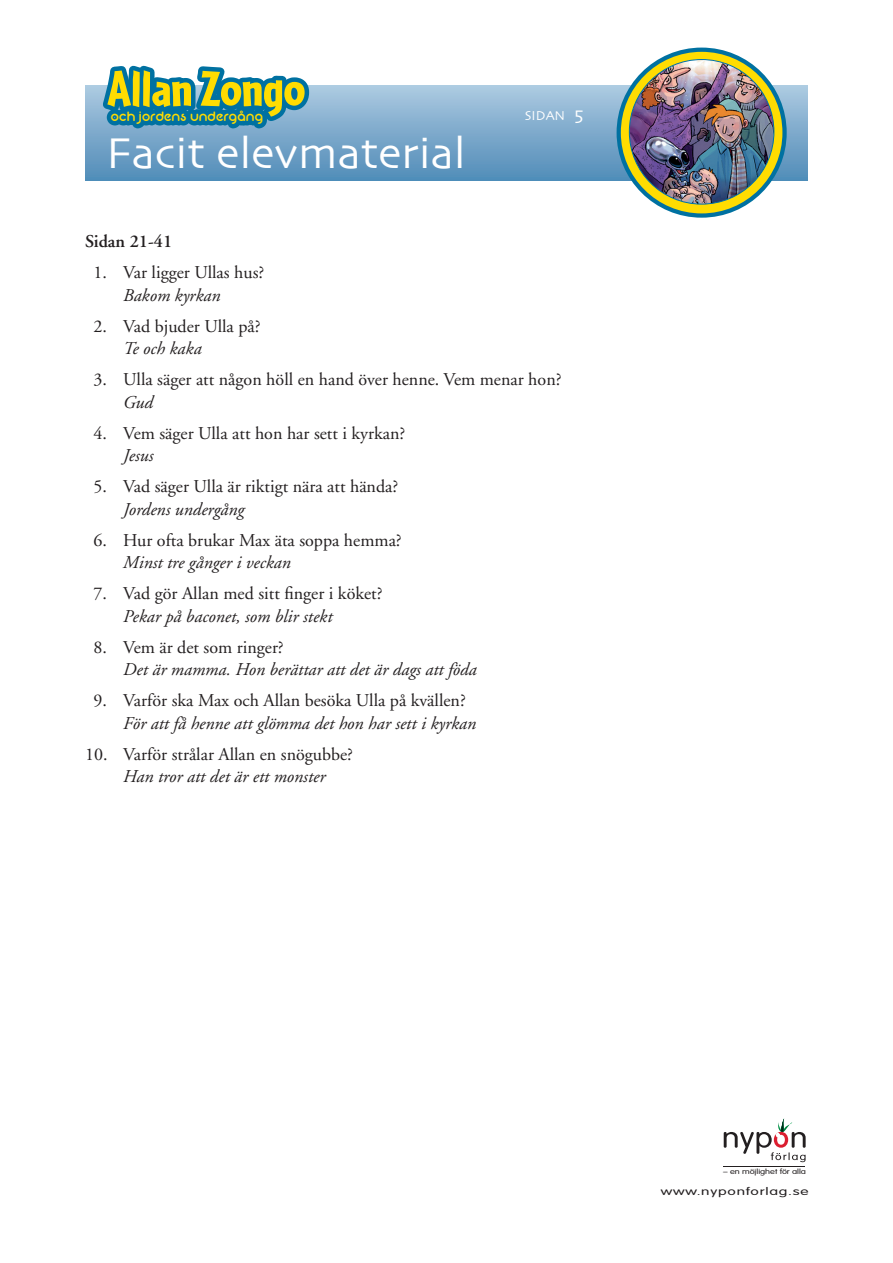
<style>
.page{position:relative;width:893px;height:1263px;background:#fff}
.page>*{position:absolute;margin:0;border:0;box-sizing:border-box;transform-origin:0 0}
.t1{font:900 52.5px "Cafeteria";color:#ffdc01}
.t2{font:45px "Skia";color:#fff}
.brødtekst_-_2mm_indr{font:18px/22.5px "Adobe Garamond";color:#231f20}
.brødtekst_-_2mm_indr-2{font:italic 18px/22.5px "Adobe Garamond";color:#231f20}
.brødtekst{font:18px/22.5px "Adobe Garamond";color:#231f20;text-align:center}
.brødtekst_fed{font:600 18px "Adobe Garamond";color:#231f20}
.t3{font:15px "Neon 80 s";letter-spacing:-.015em;color:#ffdc01}
.t4{font:13.5px "Skia";color:#fff}
.t5{font:300 10.5px "VAG Rounded";letter-spacing:.05em;color:#231f20;scale:1.48 1}
.t6{font:300 7.2px "VAG Rounded";letter-spacing:-.005em;color:#231f20;scale:1.28 1}
.s1{font-size:19.5px}
.s2{font-style:italic}
.s3{font-style:normal}
</style>
<div class="page">
<div style="left:85px;top:85px;width:723px;height:95px;background:linear-gradient(to bottom,#adcae1,#518cb8)"></div>
<svg style="left:724px;top:1118px;width:82px;height:44px"></svg>
<hr style="left:724px;top:1167px;width:81px;height:1px;background:#231f20">
<svg style="left:96px;top:65px;width:218px;height:77px;background:#4895ba"></svg>
<svg style="left:617px;top:48px;width:170px;height:170px;background:#1a7c98"></svg>
<div style="left:621px;top:52px;width:161px;height:161px;background:#ffdc01;border-radius:50%"></div>
<img style="left:629px;top:60px;width:145px;height:144px;border-radius:72px">
<h1 class="t1" style="left:107px;top:58px;width:200px">Allan Zongo</h1>
<p class="t3" style="left:111px;top:108px;width:154px">och jordens undergång</p>
<h2 class="t2" style="left:106px;top:126px;width:361px">Facit elevmaterial</h2>
<p class="t4" style="left:525px;top:107px;width:60px">SIDAN <span class="s1">5</span></p>
<p class="brødtekst_fed" style="left:85px;top:231px;width:89px">Sidan 21-41</p>
<p class="brødtekst_-_2mm_indr" style="left:123px;top:262px;width:142px;text-indent:-30px">1. Var ligger Ullas hus?<br><span class="s2">Bakom kyrkan</span></p>
<p class="brødtekst_-_2mm_indr" style="left:123px;top:315px;width:139px;text-indent:-30px">2. Vad bjuder Ulla på?<br><span class="s2">Te och kaka</span></p>
<p class="brødtekst_-_2mm_indr" style="left:123px;top:369px;width:440px;text-indent:-30px">3. Ulla säger att någon höll en hand över henne. Vem menar hon?<br><span class="s2">Gud</span></p>
<p class="brødtekst_-_2mm_indr" style="left:123px;top:422px;width:283px;text-indent:-30px">4. Vem säger Ulla att hon har sett i kyrkan?<br><span class="s2">Jesus</span></p>
<p class="brødtekst_-_2mm_indr" style="left:123px;top:476px;width:276px;text-indent:-30px">5. Vad säger Ulla är riktigt nära att hända?<br><span class="s2">Jordens undergång</span></p>
<p class="brødtekst_-_2mm_indr" style="left:123px;top:529px;width:280px;text-indent:-30px">6. Hur ofta brukar Max äta soppa hemma?<br><span class="s2">Minst tre gånger i veckan</span></p>
<p class="brødtekst_-_2mm_indr" style="left:123px;top:583px;width:261px;text-indent:-30px">7. Vad gör Allan med sitt finger i köket?<br><span class="s2">Pekar på baconet, som blir stekt</span></p>
<p class="brødtekst_-_2mm_indr-2" style="left:123px;top:636px;width:355px;text-indent:-30px"><span class="s3">8. Vem är det som ringer?<br></span>Det är mamma. Hon berättar att det är dags att föda</p>
<p class="brødtekst_-_2mm_indr" style="left:123px;top:690px;width:354px;text-indent:-30px">9. Varför ska Max och Allan besöka Ulla på kvällen?<br><span class="s2">För att få henne att glömma det hon har sett i kyrkan</span></p>
<p class="brødtekst" style="left:85px;top:743px;width:270px">10. Varför strålar Allan en snögubbe?<br><span class="s2">Han tror att det är ett monster</span></p>
<p class="t6" style="left:723px;top:1167px;width:66px">– en möjlighet för alla</p>
<p class="t5" style="left:661px;top:1185px;width:101px">www.nyponforlag.se</p>
</div>
